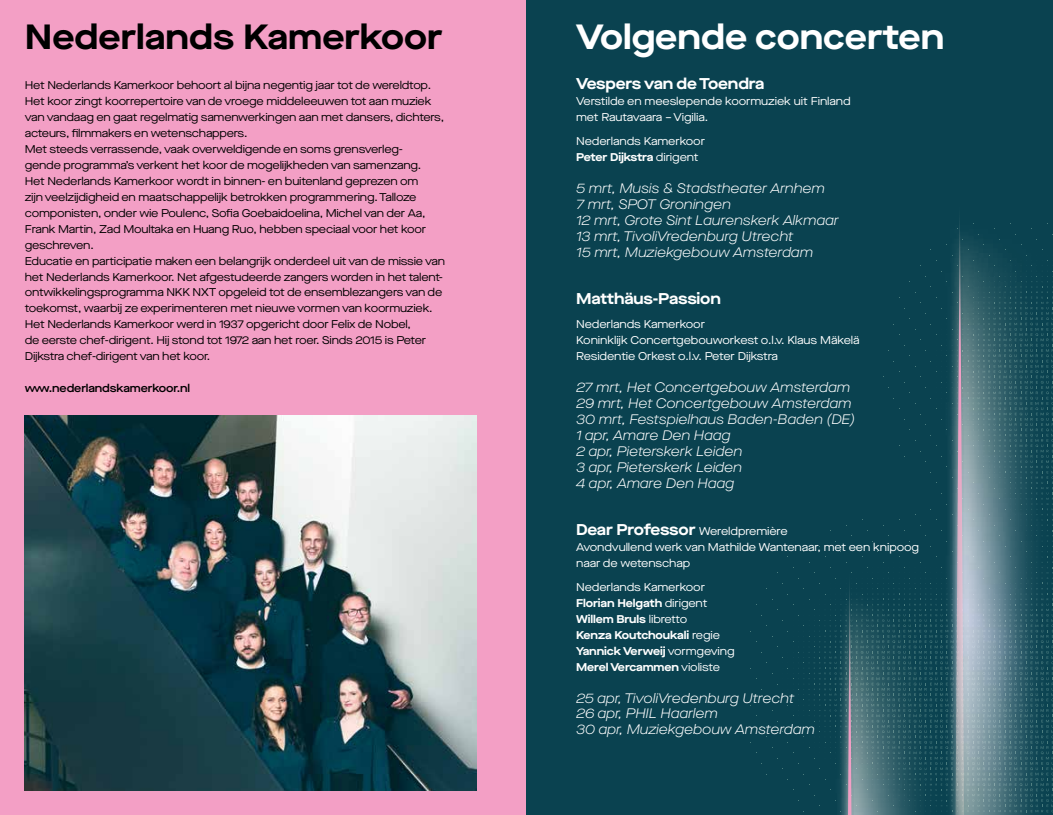
<style>
.page{position:relative;width:1053px;height:815px;background:#fff}
.page>*{position:absolute;margin:0;border:0;box-sizing:border-box;transform-origin:0 0}
.t1{font:700 35px "Maison Neue Extended";color:#000}
.t2{font:700 35px "Maison Neue Extended";color:#fff}
.t3{font:700 15.62px "Maison Neue Extended";letter-spacing:-.01em;color:#fff}
.t4{font:italic 300 13.75px/15.9px "Maison Neue Extended";letter-spacing:-.01em;color:#fff}
.t5{font:11.25px/15.9px "Maison Neue Extended";letter-spacing:-.02em;color:#000}
.t6{font:11.25px/15.9px "Maison Neue Extended";letter-spacing:-.01em;color:#fff}
.t7{font:700 11.25px/15.9px "Maison Neue Extended";letter-spacing:-.01em;color:#fff}
.t8{font:600 11.25px "Maison Neue Extended";letter-spacing:-.01em;color:#000}
.s1{font-weight:700}
.s2{font-weight:700;font-size:15.62px}
.s3{font-weight:400}
</style>
<div class="page">
<div style="left:0;top:0;width:526px;height:815px;background:#f39fc5"></div>
<div style="left:526px;top:0;width:526px;height:815px;background:#0a4250"></div>
<img style="left:803px;top:551px;width:108px;height:264px">
<svg style="left:848px;top:567px;width:3px;height:248px"></svg>
<img style="left:911px;top:223px;width:141px;height:592px">
<svg style="left:955px;top:221px;width:9px;height:594px;background:#8e95a1"></svg>
<img style="left:25px;top:415px;width:452px;height:375px">
<h1 class="t1" style="left:25px;top:12px;width:419px">Nederlands Kamerkoor</h1>
<p class="t5" style="left:25px;top:77px;width:422px">Het Nederlands Kamerkoor behoort al bijna negentig jaar tot de wereldtop.<br>Het koor zingt koorrepertoire van de vroege middeleeuwen tot aan muziek van vandaag en gaat regelmatig samenwerkingen aan met dansers, dichters, acteurs, filmmakers en wetenschappers.<br>Met steeds verrassende, vaak overweldigende en soms grensverleg-<br>gende programma’s verkent het koor de mogelijkheden van samenzang.<br>Het Nederlands Kamerkoor wordt in binnen- en buitenland geprezen om<br>zijn veelzijdigheid en maatschappelijk betrokken programmering. Talloze componisten, onder wie Poulenc, Sofia Goebaidoelina, Michel van der Aa, Frank Martin, Zad Moultaka en Huang Ruo, hebben speciaal voor het koor geschreven.<br>Educatie en participatie maken een belangrijk onderdeel uit van de missie van het Nederlands Kamerkoor. Net afgestudeerde zangers worden in het talent&shy;ontwikkelingsprogramma NKK NXT opgeleid tot de ensemblezangers van de toekomst, waarbij ze experimenteren met nieuwe vormen van koormuziek.<br>Het Nederlands Kamerkoor werd in 1937 opgericht door Felix de Nobel,<br>de eerste chef-dirigent. Hij stond tot 1972 aan het roer. Sinds 2015 is Peter Dijkstra chef-dirigent van het koor.</p>
<p class="t8" style="left:25px;top:380px;width:167px">www.nederlandskamerkoor.nl</p>
<h1 class="t2" style="left:576px;top:12px;width:369px">Volgende concerten</h1>
<h2 class="t3" style="left:576px;top:73px;width:190px">Vespers van de Toendra</h2>
<p class="t6" style="left:576px;top:93px;width:276px">Verstilde en meeslepende koormuziek uit Finland met Rautavaara – Vigilia.</p>
<p class="t6" style="left:576px;top:133px;width:130px">Nederlands Kamerkoor<br><span class="s1">Peter Dijkstra</span> dirigent</p>
<p class="t4" style="left:576px;top:180px;width:264px">5 mrt, Musis &amp; Stadstheater Arnhem<br>7 mrt, SPOT Groningen<br>12 mrt, Grote Sint Laurenskerk Alkmaar<br>13 mrt, TivoliVredenburg Utrecht<br>15 mrt, Muziekgebouw Amsterdam</p>
<h2 class="t3" style="left:576px;top:288px;width:146px">Matthäus-Passion</h2>
<p class="t6" style="left:576px;top:316px;width:285px">Nederlands Kamerkoor<br>Koninklijk Concertgebouworkest o.l.v. Klaus Mäkelä<br>Residentie Orkest o.l.v. Peter Dijkstra</p>
<p class="t4" style="left:576px;top:379px;width:281px">27 mrt, Het Concertgebouw Amsterdam<br>29 mrt, Het Concertgebouw Amsterdam<br>30 mrt, Festspielhaus Baden-Baden (DE)<br>1 apr, Amare Den Haag<br>2 apr, Pieterskerk Leiden<br>3 apr, Pieterskerk Leiden<br>4 apr, Amare Den Haag</p>
<p class="t6" style="left:576px;top:523px;width:344px"><span class="s2">Dear Professor</span> Wereldpremière<br>Avondvullend werk van Mathilde Wantenaar, met een knipoog naar de wetenschap</p>
<p class="t7" style="left:576px;top:579px;width:160px"><span class="s3">Nederlands Kamerkoor<br></span>Florian Helgath <span class="s3">dirigent<br></span>Willem Bruls <span class="s3">libretto<br></span>Kenza Koutchoukali <span class="s3">regie<br></span>Yannick Verweij <span class="s3">vormgeving<br></span>Merel Vercammen <span class="s3">violiste</span></p>
<p class="t4" style="left:576px;top:690px;width:240px">25 apr, TivoliVredenburg Utrecht<br>26 apr, PHIL Haarlem<br>30 apr, Muziekgebouw Amsterdam</p>
</div>
